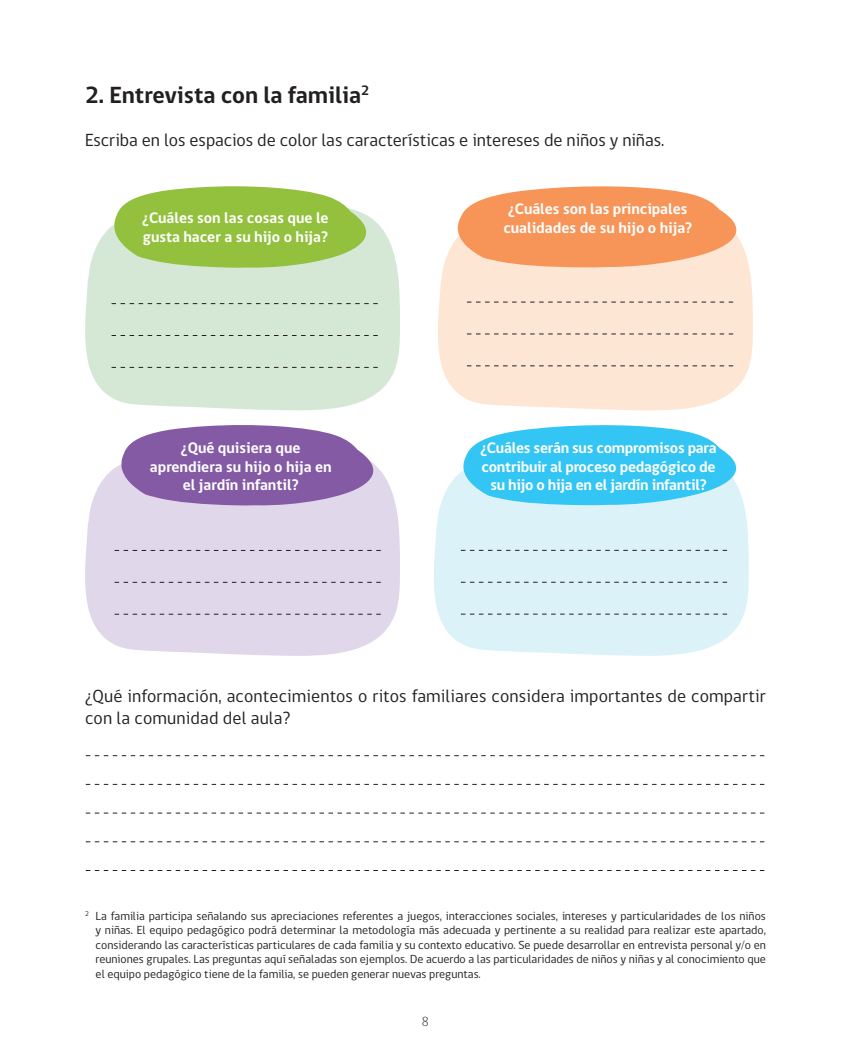
<style>
.page{position:relative;width:851px;height:1063px;background:#fff}
.page>*{position:absolute;margin:0;border:0;box-sizing:border-box;transform-origin:0 0}
.t1{font:700 24px "gob CL";color:#231f20}
.t2{font:18px/21.6px "gob CL";letter-spacing:.01em;color:#231f20}
.t3{font:700 15.6px/18.8px "gob CL";color:#fff;text-align:center}
.t4{font:300 13.5px "gob CL";color:#231f20}
.t5{font:12px/14.4px "gob CL";color:#231f20;text-align:justify}
</style>
<div class="page">
<svg style="left:85px;top:216px;width:315px;height:194px;background:#d8e9d9"></svg>
<svg style="left:85px;top:464px;width:315px;height:192px;background:#e2d9eb"></svg>
<svg style="left:438px;top:238px;width:314px;height:172px;background:#fde6d6"></svg>
<svg style="left:434px;top:471px;width:314px;height:185px;background:#def2f8"></svg>
<svg style="left:457px;top:186px;width:281px;height:81px;background:#f8a673"></svg>
<svg style="left:114px;top:186px;width:254px;height:82px;background:#a3c95d"></svg>
<svg style="left:463px;top:425px;width:275px;height:80px;background:#55cef4"></svg>
<svg style="left:121px;top:425px;width:254px;height:81px;background:#9875b3"></svg>
<svg style="left:111px;top:303px;width:267px;height:1px"></svg>
<svg style="left:111px;top:335px;width:267px;height:1px"></svg>
<svg style="left:111px;top:367px;width:267px;height:1px"></svg>
<svg style="left:467px;top:302px;width:266px;height:1px"></svg>
<svg style="left:467px;top:334px;width:266px;height:1px"></svg>
<svg style="left:467px;top:366px;width:266px;height:1px"></svg>
<svg style="left:115px;top:550px;width:266px;height:1px"></svg>
<svg style="left:115px;top:582px;width:266px;height:1px"></svg>
<svg style="left:115px;top:614px;width:266px;height:1px"></svg>
<svg style="left:461px;top:550px;width:266px;height:1px"></svg>
<svg style="left:461px;top:582px;width:266px;height:1px"></svg>
<svg style="left:461px;top:614px;width:266px;height:1px"></svg>
<svg style="left:86px;top:755px;width:678px;height:1px"></svg>
<svg style="left:86px;top:784px;width:678px;height:1px"></svg>
<svg style="left:86px;top:813px;width:678px;height:1px"></svg>
<svg style="left:86px;top:842px;width:678px;height:1px"></svg>
<svg style="left:86px;top:870px;width:678px;height:1px"></svg>
<h1 class="t1" style="left:85px;top:79px;width:285px">2. Entrevista con la familia<sup>2</sup></h1>
<h2 class="t2" style="left:85px;top:130px;width:580px">Escriba en los espacios de color las características e intereses de niños y niñas.</h2>
<h3 class="t3" style="left:142px;top:209px;width:188px;text-align:left">¿Cuáles son las cosas que le gusta hacer a su hijo o hija?</h3>
<h3 class="t3" style="left:503px;top:200px;width:190px">¿Cuáles son las principales cualidades de su hijo o hija?</h3>
<h3 class="t3" style="left:150px;top:439px;width:183px">¿Qué quisiera que aprendiera su hijo o hija en el jardín infantil?</h3>
<h3 class="t3" style="left:480px;top:439px;width:237px">¿Cuáles serán sus compromisos para contribuir al proceso pedagógico de su hijo o hija en el jardín infantil?</h3>
<h2 class="t2" style="left:85px;top:686px;width:682px">¿Qué información, acontecimientos o ritos familiares considera importantes de compartir con la comunidad del aula?</h2>
<p class="t5" style="left:96px;top:909px;width:671px;text-indent:-10px"><sup>2</sup> La familia participa señalando sus apreciaciones referentes a juegos, interacciones sociales, intereses y particularidades de los niños y niñas. El equipo pedagógico podrá determinar la metodología más adecuada y pertinente a su realidad para realizar este apartado, considerando las características particulares de cada familia y su contexto educativo. Se puede desarrollar en entrevista personal y/o en reuniones grupales. Las preguntas aquí señaladas son ejemplos. De acuerdo a las particularidades de niños y niñas y al conocimiento que el equipo pedagógico tiene de la familia, se pueden generar nuevas preguntas.</p>
<p class="t4" style="left:422px;top:1012px;width:9px">8</p>
</div>
